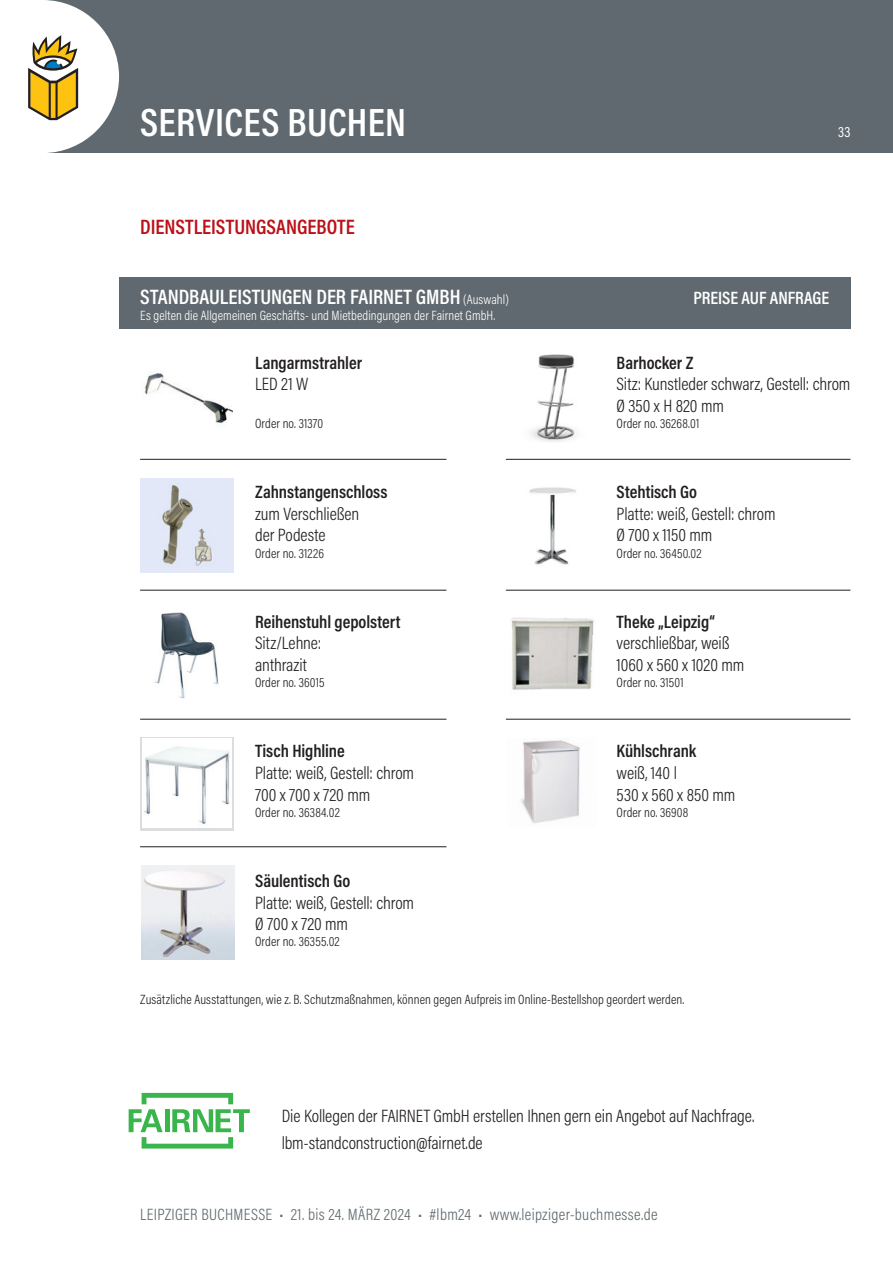
<style>
.page{position:relative;width:893px;height:1263px;background:#fff}
.page>*{position:absolute;margin:0;border:0;box-sizing:border-box;transform-origin:0 0}
.t1{font:600 39.75px "Acumin Pro Cond";letter-spacing:.01em;color:#fff}
.t2{font:600 21px "Acumin Pro Cond";letter-spacing:-.005em;color:#fff}
.t3{font:600 21px "Acumin Pro Cond";color:#bb1018}
.t4{font:300 18px/21.6px "Acumin Pro Cond";letter-spacing:-.005em;color:#231f20}
.t5{font:600 18px "Acumin Pro Cond";letter-spacing:-.005em;color:#231f20}
.t6{font:600 18px "Acumin Pro Cond";letter-spacing:-.005em;color:#fff}
.t7{font:300 16.5px "Acumin Pro Cond";letter-spacing:.02em;color:#5f696f}
.t8{font:15px "Acumin Pro Cond";color:#fff}
.t9{font:300 13.5px "Acumin Pro Cond";letter-spacing:.01em;color:#231f20}
.t10{font:300 13.5px "Acumin Pro Cond";letter-spacing:.005em;color:#fff}
.s1{font-weight:300;font-size:13.5px}
</style>
<div class="page">
<div style="left:43px;top:0;width:850px;height:153px;background:#5f696f"></div>
<svg style="left:28px;top:0;width:91px;height:153px"></svg>
<svg style="left:129px;top:1093px;width:121px;height:55px"></svg>
<div style="left:119px;top:277px;width:731px;height:51px;background:#5f696f"></div>
<svg style="left:140px;top:737px;width:94px;height:93px"></svg>
<img style="left:143px;top:738px;width:89px;height:89px">
<img style="left:141px;top:866px;width:94px;height:93px">
<img style="left:531px;top:354px;width:45px;height:88px">
<img style="left:529px;top:487px;width:47px;height:78px">
<img style="left:511px;top:617px;width:83px;height:73px">
<img style="left:521px;top:740px;width:59px;height:84px">
<img style="left:145px;top:373px;width:87px;height:50px">
<img style="left:140px;top:479px;width:94px;height:93px">
<img style="left:154px;top:613px;width:65px;height:86px">
<hr style="left:140px;top:459px;width:306px;height:1px;background:#231f20">
<hr style="left:506px;top:459px;width:344px;height:1px;background:#231f20">
<hr style="left:140px;top:590px;width:306px;height:1px;background:#231f20">
<hr style="left:506px;top:590px;width:344px;height:1px;background:#231f20">
<hr style="left:140px;top:719px;width:306px;height:1px;background:#231f20">
<hr style="left:506px;top:719px;width:344px;height:1px;background:#231f20">
<hr style="left:140px;top:846px;width:306px;height:1px;background:#231f20">
<h1 class="t1" style="left:140px;top:96px;width:267px">SERVICES BUCHEN</h1>
<p class="t3" style="left:140px;top:213px;width:216px">DIENSTLEISTUNGSANGEBOTE</p>
<p class="t8" style="left:838px;top:122px;width:14px">33</p>
<p class="t2" style="left:140px;top:283px;width:370px">STANDBAULEISTUNGEN DER FAIRNET GMBH <span class="s1">(Auswahl)</span></p>
<p class="t6" style="left:693px;top:286px;width:137px">PREISE AUF ANFRAGE</p>
<p class="t10" style="left:140px;top:307px;width:356px">Es gelten die Allgemeinen Geschäfts- und Mietbedingungen der Fairnet GmbH.</p>
<p class="t5" style="left:255px;top:351px;width:109px">Langarmstrahler</p>
<p class="t4" style="left:255px;top:373px;width:55px">LED 21 W</p>
<p class="t9" style="left:255px;top:415px;width:70px">Order no. 31370</p>
<p class="t5" style="left:617px;top:351px;width:78px">Barhocker Z</p>
<p class="t4" style="left:617px;top:373px;width:235px">Sitz: Kunstleder schwarz, Gestell: chrom<br>Ø 350 x H 820 mm</p>
<p class="t9" style="left:617px;top:415px;width:84px">Order no. 36268.01</p>
<p class="t5" style="left:255px;top:480px;width:134px">Zahnstangenschloss</p>
<p class="t4" style="left:255px;top:502px;width:106px">zum Verschließen der Podeste</p>
<p class="t9" style="left:255px;top:544px;width:70px">Order no. 31226</p>
<p class="t5" style="left:255px;top:610px;width:147px">Reihenstuhl gepolstert</p>
<p class="t4" style="left:255px;top:632px;width:68px">Sitz/Lehne: anthrazit</p>
<p class="t9" style="left:255px;top:674px;width:71px">Order no. 36015</p>
<p class="t5" style="left:255px;top:739px;width:91px">Tisch Highline</p>
<p class="t4" style="left:255px;top:762px;width:161px">Platte: weiß, Gestell: chrom<br>700 x 700 x 720 mm</p>
<p class="t9" style="left:255px;top:803px;width:86px">Order no. 36384.02</p>
<p class="t5" style="left:255px;top:869px;width:97px">Säulentisch Go</p>
<p class="t4" style="left:255px;top:891px;width:161px">Platte: weiß, Gestell: chrom<br>Ø 700 x 720 mm</p>
<p class="t9" style="left:255px;top:933px;width:86px">Order no. 36355.02</p>
<p class="t5" style="left:617px;top:480px;width:82px">Stehtisch Go</p>
<p class="t4" style="left:617px;top:502px;width:161px">Platte: weiß, Gestell: chrom<br>Ø 700 x 1150 mm</p>
<p class="t9" style="left:617px;top:544px;width:86px">Order no. 36450.02</p>
<p class="t5" style="left:617px;top:610px;width:100px">Theke „Leipzig“</p>
<p class="t4" style="left:617px;top:632px;width:129px">verschließbar, weiß<br>1060 x 560 x 1020 mm</p>
<p class="t9" style="left:617px;top:674px;width:69px">Order no. 31501</p>
<p class="t5" style="left:617px;top:739px;width:81px">Kühlschrank</p>
<p class="t4" style="left:617px;top:762px;width:120px">weiß, 140 l<br>530 x 560 x 850 mm</p>
<p class="t9" style="left:617px;top:803px;width:73px">Order no. 36908</p>
<p class="t9" style="left:140px;top:991px;width:545px">Zusätzliche Ausstattungen, wie z. B. Schutzmaßnahmen, können gegen Aufpreis im Online-Bestellshop geordert werden.</p>
<p class="t4" style="left:282px;top:1101px;width:474px;line-height:27px">Die Kollegen der FAIRNET GmbH erstellen Ihnen gern ein Angebot auf Nachfrage. lbm-standconstruction@fairnet.de</p>
<p class="t7" style="left:140px;top:1204px;width:519px">LEIPZIGER BUCHMESSE • 21. bis 24. MÄRZ 2024 • #lbm24 • www.leipziger-buchmesse.de</p>
</div>
